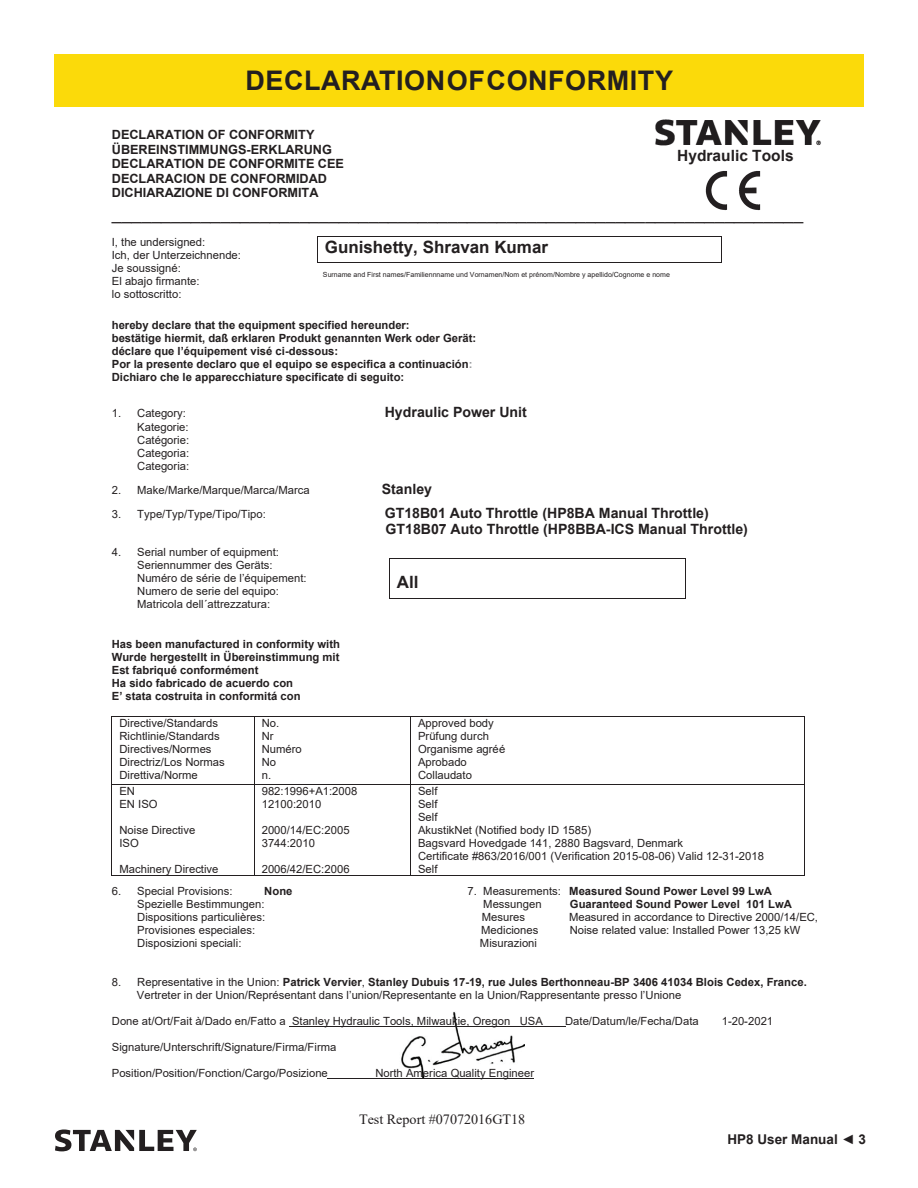
<style>
.page{position:relative;width:918px;height:1188px;background:#fff}
.page>*{position:absolute;margin:0;border:0;box-sizing:border-box;transform-origin:0 0}
.t1{font:700 27px "Arial";letter-spacing:.02em;color:#231f20}
.t2{font:700 19.8px "Times New Roman";color:#231f20}
.t3{font:700 16.95px "Arial";color:#231f20}
.t4{font:700 15.45px "Arial";color:#231f20}
.t5{font:700 14.1px/16.2px "Arial";color:#231f20}
.t6{font:14.1px "Times New Roman";color:#231f20}
.t7{font:700 13.5px "Arial";color:#231f20}
.t8{font:700 12.75px/14.5px "Arial";color:#231f20}
.t9{font:11.25px/13px "Arial";color:#231f20}
.t10{font:700 11.25px/13px "Arial";color:#231f20}
.t11{font:7.05px "Arial";color:#231f20}
.s1{color:#9a9c9f}
.s2{font-weight:400}
.s3{font-weight:700}
</style>
<div class="page">
<div style="left:54px;top:54px;width:810px;height:52px;background:#fbda0a"></div>
<svg style="left:55px;top:1129px;width:142px;height:22px"></svg>
<hr style="left:0;top:54px;width:1px;height:87px;background:#fbda0a">
<img style="left:705px;top:171px;width:56px;height:40px">
<img style="left:655px;top:119px;width:166px;height:27px">
<img style="left:401px;top:1012px;width:124px;height:66px">
<hr style="left:318px;top:236px;width:403px;height:1px;background:#231f20">
<svg style="left:317px;top:236px;width:1px;height:27px"></svg>
<hr style="left:318px;top:262px;width:403px;height:1px;background:#231f20">
<svg style="left:721px;top:236px;width:1px;height:27px"></svg>
<hr style="left:390px;top:558px;width:295px;height:1px;background:#231f20">
<hr style="left:389px;top:559px;width:1px;height:39px;background:#231f20">
<hr style="left:390px;top:598px;width:295px;height:1px;background:#231f20">
<hr style="left:685px;top:559px;width:1px;height:39px;background:#231f20">
<hr style="left:112px;top:716px;width:142px;height:1px;background:#231f20">
<hr style="left:255px;top:716px;width:155px;height:1px;background:#231f20">
<hr style="left:411px;top:716px;width:393px;height:1px;background:#231f20">
<hr style="left:111px;top:716px;width:1px;height:68px;background:#231f20">
<hr style="left:254px;top:716px;width:1px;height:68px;background:#231f20">
<hr style="left:410px;top:716px;width:1px;height:68px;background:#231f20">
<hr style="left:804px;top:716px;width:1px;height:68px;background:#231f20">
<hr style="left:112px;top:784px;width:142px;height:1px;background:#231f20">
<hr style="left:255px;top:784px;width:155px;height:1px;background:#231f20">
<hr style="left:411px;top:784px;width:393px;height:1px;background:#231f20">
<hr style="left:111px;top:785px;width:1px;height:90px;background:#231f20">
<hr style="left:112px;top:875px;width:142px;height:1px;background:#231f20">
<hr style="left:254px;top:785px;width:1px;height:90px;background:#231f20">
<hr style="left:255px;top:875px;width:155px;height:1px;background:#231f20">
<hr style="left:410px;top:785px;width:1px;height:90px;background:#231f20">
<hr style="left:411px;top:875px;width:393px;height:1px;background:#231f20">
<hr style="left:804px;top:785px;width:1px;height:90px;background:#231f20">
<hr style="left:289px;top:1026px;width:276px;height:1px;background:#231f20">
<hr style="left:328px;top:1078px;width:206px;height:1px;background:#231f20">
<h1 class="t1" style="left:245px;top:62px;width:429px">DECLARATION OF CONFORMITY</h1>
<p class="t8" style="left:112px;top:127px;width:234px">DECLARATION OF CONFORMITY<br>ÜBEREINSTIMMUNGS-ERKLARUNG<br>DECLARATION DE CONFORMITE CEE<br>DECLARACION DE CONFORMIDAD<br>DICHIARAZIONE DI CONFORMITA</p>
<h3 class="t4" style="left:677px;top:145px;width:118px">Hydraulic Tools</h3>
<h2 class="t2" style="left:112px;top:198px;width:693px">______________________________________________________________________</h2>
<p class="t9" style="left:112px;top:236px;width:131px">I, the undersigned:<br>Ich, der Unterzeichnende:<br>Je soussigné:<br>El abajo firmante:<br>lo sottoscritto:</p>
<h3 class="t3" style="left:325px;top:235px;width:225px">Gunishetty, Shravan Kumar</h3>
<p class="t11" style="left:323px;top:270px;width:349px">Surname and First names/Familiennname und Vornamen/Nom et prénom/Nombre y apellido/Cognome e nome</p>
<p class="t10" style="left:112px;top:318px;width:366px">hereby declare that the equipment specified hereunder:<br>bestätige hiermit, daß erklaren Produkt genannten Werk oder Gerät: déclare que l’équipement visé ci-dessous:<br>Por la presente declaro que el equipo se especifica a continuación<span class="s1">:<br></span>Dichiaro che le apparecchiature specificate di seguito:</p>
<p class="t9" style="left:112px;top:407px;width:76px">1. Category:</p>
<p class="t5" style="left:385px;top:404px;width:144px">Hydraulic Power Unit</p>
<p class="t9" style="left:137px;top:420px;width:54px;text-align:justify">Kategorie:<br>Catégorie:<br>Categoria:<br>Categoria:</p>
<p class="t9" style="left:112px;top:483px;width:199px">2. Make/Marke/Marque/Marca/Marca</p>
<p class="t5" style="left:382px;top:481px;width:52px">Stanley</p>
<p class="t9" style="left:112px;top:507px;width:156px">3. Type/Typ/Type/Tipo/Tipo:</p>
<p class="t5" style="left:385px;top:505px;width:365px">GT18B01 Auto Throttle (HP8BA Manual Throttle)<br>GT18B07 Auto Throttle (HP8BBA-ICS Manual Throttle)</p>
<p class="t9" style="left:137px;top:545px;width:171px;text-indent:-25px">4. Serial number of equipment:<br>Seriennummer des Geräts:<br>Numéro de série de l’équipement:<br>Numero de serie del equipo:<br>Matricola dell´attrezzatura:</p>
<h3 class="t3" style="left:397px;top:570px;width:23px">All</h3>
<p class="t10" style="left:112px;top:638px;width:230px">Has been manufactured in conformity with Wurde hergestellt in Übereinstimmung mit Est fabriqué conformément<br>Ha sido fabricado de acuerdo con<br>E’ stata costruita in conformitá con</p>
<p class="t9" style="left:119px;top:716px;width:107px">Directive/Standards<br>Richtlinie/Standards<br>Directives/Normes<br>Directriz/Los Normas<br>Direttiva/Norme</p>
<p class="t9" style="left:262px;top:716px;width:42px">No.<br>Nr<br>Numéro<br>No<br>n.</p>
<p class="t9" style="left:418px;top:716px;width:89px">Approved body<br>Prüfung durch<br>Organisme agréé<br>Aprobado<br>Collaudato</p>
<p class="t9" style="left:119px;top:785px;width:40px">EN<br>EN ISO</p>
<p class="t9" style="left:119px;top:824px;width:77px">Noise Directive<br>ISO</p>
<p class="t9" style="left:119px;top:862px;width:101px">Machinery Directive</p>
<p class="t9" style="left:418px;top:785px;width:347px">Self<br>Self<br>Self<br>AkustikNet (Notified body ID 1585)<br>Bagsvard Hovedgade 141, 2880 Bagsvard, Denmark<br>Certificate #863/2016/001 (Verification 2015-08-06) Valid 12-31-2018<br>Self</p>
<p class="t9" style="left:262px;top:785px;width:97px">982:1996+A1:2008<br>12100:2010</p>
<p class="t9" style="left:262px;top:824px;width:89px">2000/14/EC:2005<br>3744:2010</p>
<p class="t9" style="left:262px;top:862px;width:89px">2006/42/EC:2006</p>
<p class="t9" style="left:112px;top:884px;width:122px">6. Special Provisions:</p>
<p class="t10" style="left:264px;top:885px;width:30px">None</p>
<p class="t10" style="left:468px;top:885px;width:306px"><span class="s2">7. Measurements:</span> Measured Sound Power Level 99 LwA</p>
<p class="t9" style="left:137px;top:897px;width:129px">Spezielle Bestimmungen:</p>
<p class="t9" style="left:483px;top:897px;width:60px">Messungen</p>
<p class="t10" style="left:570px;top:897px;width:224px">Guaranteed Sound Power Level 101 LwA</p>
<p class="t9" style="left:137px;top:910px;width:129px">Dispositions particulières:</p>
<p class="t9" style="left:482px;top:910px;width:45px">Mesures</p>
<p class="t9" style="left:569px;top:910px;width:251px">Measured in accordance to Directive 2000/14/EC,</p>
<p class="t9" style="left:137px;top:923px;width:119px">Provisiones especiales:</p>
<p class="t9" style="left:481px;top:923px;width:59px">Mediciones</p>
<p class="t9" style="left:570px;top:923px;width:232px">Noise related value: Installed Power 13,25 kW</p>
<p class="t9" style="left:137px;top:936px;width:106px">Disposizioni speciali:</p>
<p class="t9" style="left:480px;top:936px;width:59px">Misurazioni</p>
<p class="t9" style="left:137px;top:975px;width:671px;text-indent:-25px">8. Representative in the Union: <span class="s3">Patrick Vervier</span>, <span class="s3">Stanley Dubuis 17-19, rue Jules Berthonneau-BP 3406 41034 Blois Cedex, France.<br></span>Vertreter in der Union/Représentant dans l’union/Representante en la Union/Rappresentante presso l’Unione</p>
<p class="t9" style="left:112px;top:1014px;width:433px">Done at/Ort/Fait à/Dado en/Fatto a Stanley Hydraulic Tools, Milwaukie, Oregon USA</p>
<p class="t9" style="left:565px;top:1014px;width:135px">Date/Datum/le/Fecha/Data</p>
<p class="t9" style="left:722px;top:1014px;width:53px">1-20-2021</p>
<p class="t9" style="left:112px;top:1040px;width:226px">Signature/Unterschrift/Signature/Firma/Firma</p>
<p class="t9" style="left:112px;top:1066px;width:218px">Position/Position/Fonction/Cargo/Posizione</p>
<p class="t9" style="left:375px;top:1066px;width:160px">North America Quality Engineer</p>
<p class="t6" style="left:359px;top:1110px;width:168px">Test Report #07072016GT18</p>
<p class="t7" style="left:727px;top:1130px;width:140px">HP8 User Manual ◄ 3</p>
</div>
